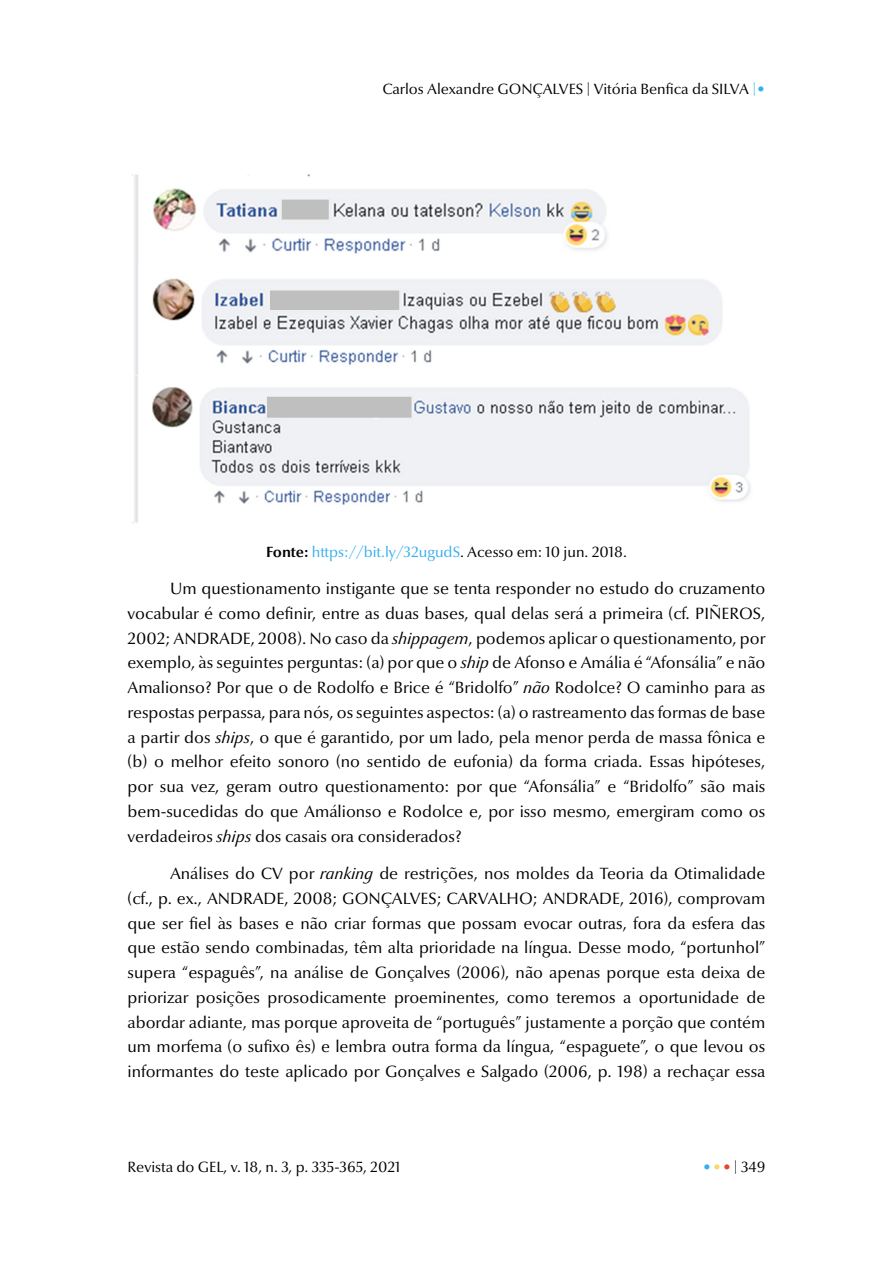
<style>
.page{position:relative;width:893px;height:1263px;background:#fff}
.page>*{position:absolute;margin:0;border:0;box-sizing:border-box;transform-origin:0 0}
.t1{font:16.5px/24.8px "Optima Nova LT Pro";color:#000;text-align:justify}
.t2{font:15px "Optima Nova LT Pro";color:#000}
.t3{font:15px "Optima Nova LT Pro";color:#36aeef}
.s1{color:#36aeef}
.s2{font-weight:700;color:#000}
.s3{color:#000}
.s4{font-style:italic}
.s5{color:#fcd765}
.s6{color:#e5442e}
</style>
<div class="page">
<img style="left:132px;top:174px;width:619px;height:349px">
<p class="t2" style="left:382px;top:80px;width:385px">Carlos Alexandre GONÇALVES | Vitória Benfica da SILVA <span class="s1">|•</span></p>
<p class="t3" style="left:266px;top:542px;width:362px"><span class="s2">Fonte:</span> https://bit.ly/32ugudS<span class="s3">. Acesso em: 10 jun. 2018.</span></p>
<p class="t1" style="left:128px;top:576px;width:639px;text-indent:43px">Um questionamento instigante que se tenta responder no estudo do cruzamento vocabular é como definir, entre as duas bases, qual delas será a primeira (cf. PIÑEROS, 2002; ANDRADE, 2008). No caso da <span class="s4">shippagem</span>, podemos aplicar o questionamento, por exemplo, às seguintes perguntas: (a) por que o <span class="s4">ship</span> de Afonso e Amália é “Afonsália” e não Amalionso? Por que o de Rodolfo e Brice é “Bridolfo” <span class="s4">não</span> Rodolce? O caminho para as respostas perpassa, para nós, os seguintes aspectos: (a) o rastreamento das formas de base a partir dos <span class="s4">ships</span>, o que é garantido, por um lado, pela menor perda de massa fônica e (b) o melhor efeito sonoro (no sentido de eufonia) da forma criada. Essas hipóteses, por sua vez, geram outro questionamento: por que “Afonsália” e “Bridolfo” são mais bem-sucedidas do que Amálionso e Rodolce e, por isso mesmo, emergiram como os verdadeiros <span class="s4">ships</span> dos casais ora considerados?</p>
<p class="t1" style="left:128px;top:861px;width:639px;text-indent:43px">Análises do CV por <span class="s4">ranking</span> de restrições, nos moldes da Teoria da Otimalidade (cf., p. ex., ANDRADE, 2008; GONÇALVES; CARVALHO; ANDRADE, 2016), comprovam que ser fiel às bases e não criar formas que possam evocar outras, fora da esfera das que estão sendo combinadas, têm alta prioridade na língua. Desse modo, “portunhol” supera “espaguês”, na análise de Gonçalves (2006), não apenas porque esta deixa de priorizar posições prosodicamente proeminentes, como teremos a oportunidade de abordar adiante, mas porque aproveita de “português” justamente a porção que contém um morfema (o sufixo ês) e lembra outra forma da língua, “espaguete”, o que levou os informantes do teste aplicado por Gonçalves e Salgado (2006, p. 198) a rechaçar essa</p>
<p class="t2" style="left:128px;top:1158px;width:275px">Revista do GEL, v. 18, n. 3, p. 335-365, 2021</p>
<p class="t2" style="left:703px;top:1158px;width:64px"><span class="s1">•</span><span class="s5">•</span><span class="s6">•</span> | 349</p>
</div>
